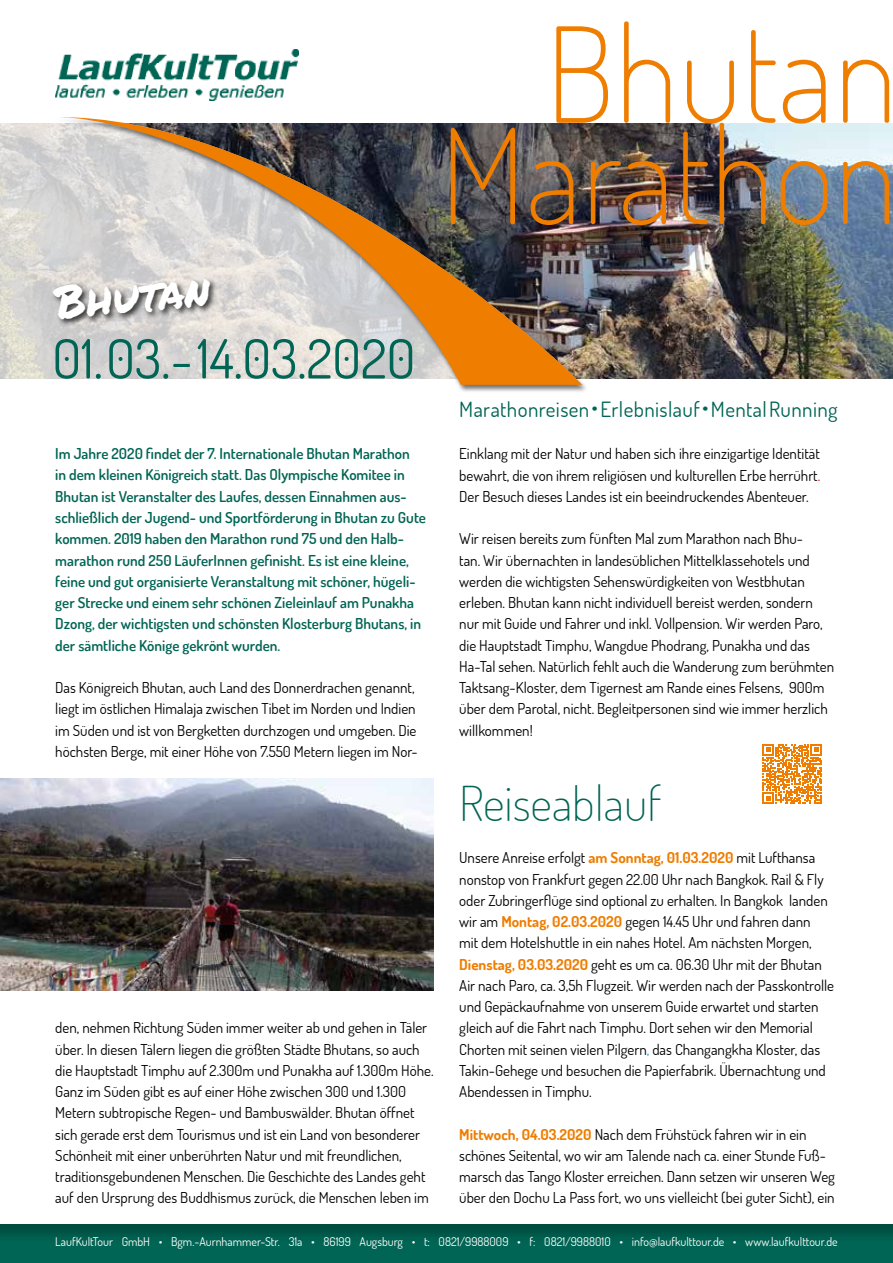
<style>
.page{position:relative;width:893px;height:1263px;background:#fff}
.page>*{position:absolute;margin:0;border:0;box-sizing:border-box;transform-origin:0 0}
.t1{font:200 132px/101.4px "Dosis";color:#ef7d00;text-align:right}
.t2{font:54px "Dosis";color:#006554}
.t3{font:200 48px "Dosis";color:#006554}
.t4{font:45.3px "Permanent Marker";color:#fff}
.t5{font:21px "Dosis";letter-spacing:.02em;color:#006554}
.t6{font:15px/21.3px "Dosis";color:#000}
.t7{font:600 15px/21.3px "Dosis";color:#006554}
.t8{font:12px "Dosis";color:#fff}
.s1{color:#e30613}
.s2{font-weight:700;color:#ef7d00}
.s3{color:#009fe3}
</style>
<div class="page">
<div style="left:0;top:1222px;width:893px;height:41px;background:#000;opacity:.25"></div>
<img style="left:588px;top:123px;width:305px;height:255px">
<img style="left:0;top:778px;width:434px;height:213px">
<svg style="left:762px;top:744px;width:60px;height:60px"></svg>
<svg style="left:0;top:123px;width:54px;height:256px;background:#d9d7d3"></svg>
<div style="left:54px;top:116px;width:534px;height:277px;background:#000;opacity:.55"></div>
<svg style="left:55px;top:117px;width:527px;height:268px;background:#a9998a"></svg>
<img style="left:55px;top:50px;width:243px;height:51px">
<div style="left:51px;top:277px;width:167px;height:50px;background:#000;opacity:.75"></div>
<h1 class="t1" style="left:440px;top:20px;width:459px">Bhutan<br>Marathon</h1>
<h3 class="t4" style="left:52px;top:269px;width:157px;rotate:-5deg">Bhutan</h3>
<h2 class="t2" style="left:52px;top:323px;width:364px">01.03.-14.03.2020</h2>
<p class="t7" style="left:55px;top:443px;width:372px">Im Jahre 2020 findet der 7. Internationale Bhutan Marathon<br>in dem kleinen Königreich statt. Das Olympische Komitee in Bhutan ist Veranstalter des Laufes, dessen Einnahmen aus&shy;schließlich der Jugend- und Sportförderung in Bhutan zu Gute kommen. 2019 haben den Marathon rund 75 und den Halb&shy;marathon rund 250 LäuferInnen gefinisht. Es ist eine kleine, feine und gut organisierte Veranstaltung mit schöner, hügeli&shy;ger Strecke und einem sehr schönen Zieleinlauf am Punakha Dzong, der wichtigsten und schönsten Klosterburg Bhutans, in der sämtliche Könige gekrönt wurden.</p>
<p class="t6" style="left:55px;top:676px;width:364px">Das Königreich Bhutan, auch Land des Donnerdrachen genannt, liegt im östlichen Himalaja zwischen Tibet im Norden und Indien im Süden und ist von Bergketten durchzogen und umgeben. Die höchsten Berge, mit einer Höhe von 7.550 Metern liegen im Nor-</p>
<p class="t6" style="left:55px;top:1017px;width:380px">den, nehmen Richtung Süden immer weiter ab und gehen in Täler über. In diesen Tälern liegen die größten Städte Bhutans, so auch die Hauptstadt Timphu auf 2.300m und Punakha auf 1.300m Höhe.<br>Ganz im Süden gibt es auf einer Höhe zwischen 300 und 1.300<br>Metern subtropische Regen- und Bambuswälder. Bhutan öffnet sich gerade erst dem Tourismus und ist ein Land von besonderer Schönheit mit einer unberührten Natur und mit freundlichen, traditionsgebundenen Menschen. Die Geschichte des Landes geht auf den Ursprung des Buddhismus zurück, die Menschen leben im</p>
<h3 class="t5" style="left:459px;top:395px;width:380px">Marathonreisen • Erlebnislauf • Mental Running</h3>
<p class="t6" style="left:459px;top:443px;width:363px;text-align:justify">Einklang mit der Natur und haben sich ihre einzigartige Identität bewahrt, die von ihrem religiösen und kulturellen Erbe herrührt<span class="s1">.<br></span>Der Besuch dieses Landes ist ein beeindruckendes Abenteuer.</p>
<p class="t6" style="left:459px;top:528px;width:376px">Wir reisen bereits zum fünften Mal zum Marathon nach Bhu-<br>tan. Wir übernachten in landesüblichen Mittelklassehotels und werden die wichtigsten Sehenswürdigkeiten von Westbhutan erleben. Bhutan kann nicht individuell bereist werden, sondern nur mit Guide und Fahrer und inkl. Vollpension. Wir werden Paro, die Hauptstadt Timphu, Wangdue Phodrang, Punakha und das Ha-Tal sehen. Natürlich fehlt auch die Wanderung zum berühmten Taktsang-Kloster, dem Tigernest am Rande eines Felsens, 900m über dem Parotal, nicht. Begleitpersonen sind wie immer herzlich willkommen!</p>
<h3 class="t3" style="left:459px;top:771px;width:203px">Reiseablauf</h3>
<p class="t6" style="left:459px;top:847px;width:376px">Unsere Anreise erfolgt <span class="s2">am Sonntag, 01.03.2020</span> mit Lufthansa nonstop von Frankfurt gegen 22.00 Uhr nach Bangkok. Rail &amp; Fly oder Zubringerflüge sind optional zu erhalten. In Bangkok landen wir am <span class="s2">Montag, 02.03.2020</span> gegen 14.45 Uhr und fahren dann<br>mit dem Hotelshuttle in ein nahes Hotel. Am nächsten Morgen, <span class="s2">Dienstag, 03.03.2020</span> geht es um ca. 06.30 Uhr mit der Bhutan Air nach Paro, ca. 3,5h Flugzeit. Wir werden nach der Passkontrolle und Gepäckaufnahme von unserem Guide erwartet und starten gleich auf die Fahrt nach Timphu. Dort sehen wir den Memorial Chorten mit seinen vielen Pilgern<span class="s3">,</span> das Changangkha Kloster, das Takin-Gehege und besuchen die Papierfabrik. Übernachtung und Abendessen in Timphu.</p>
<p class="t6" style="left:459px;top:1123px;width:377px"><span class="s2">Mittwoch, 04.03.2020</span> Nach dem Frühstück fahren wir in ein schönes Seitental, wo wir am Talende nach ca. einer Stunde Fuß&shy;marsch das Tango Kloster erreichen. Dann setzen wir unseren Weg über den Dochu La Pass fort, wo uns vielleicht (bei guter Sicht), ein</p>
<p class="t8" style="left:55px;top:1234px;width:784px">LaufKultTour GmbH • Bgm.-Aurnhammer-Str. 31a • 86199 Augsburg • t: 0821/9988009 • f: 0821/9988010 • info@laufkulttour.de • www.laufkulttour.de</p>
</div>
